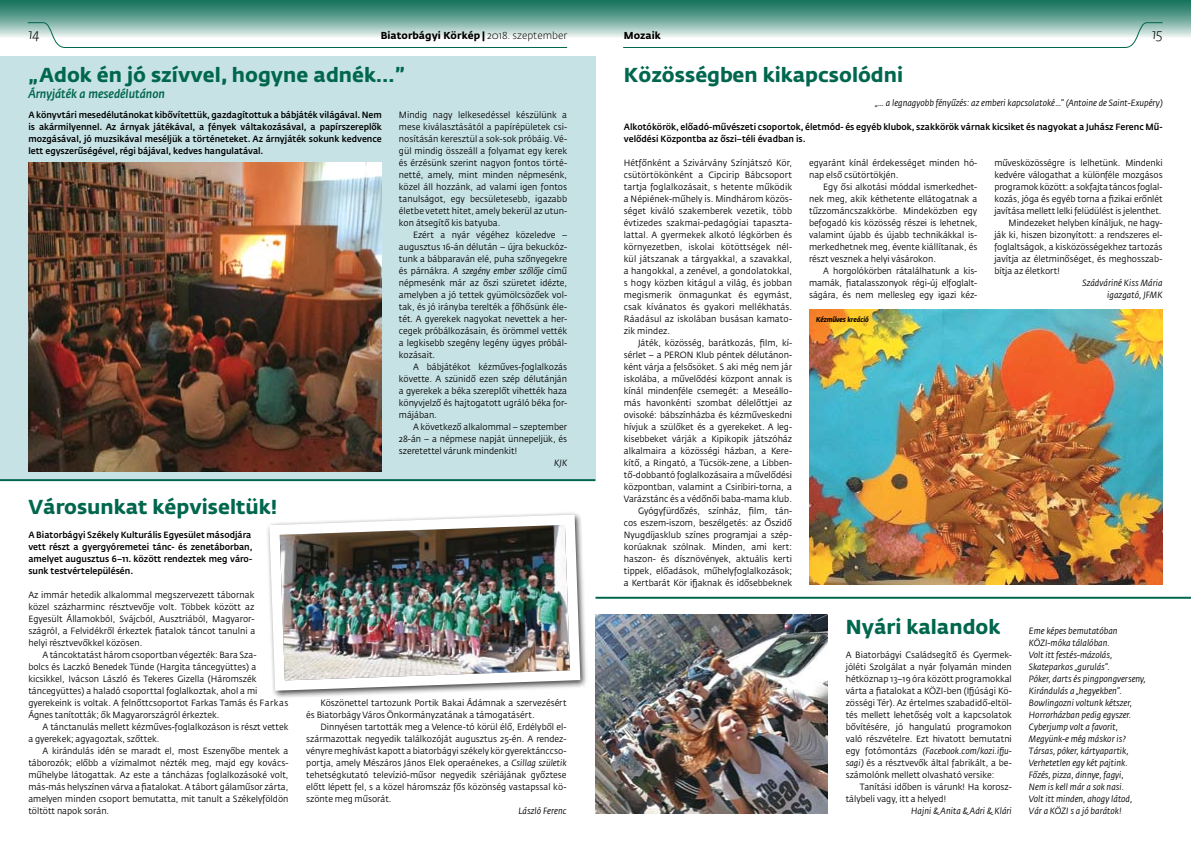
<style>
.page{position:relative;width:1191px;height:842px;background:#fff}
.page>*{position:absolute;margin:0;border:0;box-sizing:border-box;transform-origin:0 0}
.t1{font:700 20px "Fedra Sans Std";color:#00674e}
.t2{font:italic 300 14px "Fedra Sans Std";color:#000}
.t3{font:italic 500 12px "Fedra Sans Std";color:#00674e;scale:.95 1}
.t4{font:700 10px "Fedra Sans Std";letter-spacing:.005em;color:#000}
.t5{font:9px/12px "Fedra Sans Std";color:#000;text-align:justify;scale:.95 1}
.t6{font:500 9px/12px "Fedra Sans Std";color:#000;scale:.95 1}
.t7{font:italic 9px/12px "Fedra Sans Std";color:#000;scale:.95 1}
.t8{font:italic 700 7px "Fedra Sans Std";color:#000;scale:.95 1}
.s1{font-weight:300}
.s2{font-style:italic}
</style>
<div class="page">
<div style="left:0;top:57px;width:595px;height:422px;background:#c7e2e5"></div>
<svg style="left:0;top:0;width:1191px;height:37px;background:#4a9281"></svg>
<svg style="left:27px;top:22px;width:541px;height:26px"></svg>
<svg style="left:622px;top:22px;width:541px;height:26px"></svg>
<hr style="left:595px;top:597px;width:596px;height:2px;background:#00674e">
<hr style="left:0;top:479px;width:595px;height:2px;background:#00674e">
<img style="left:595px;top:614px;width:232px;height:200px">
<img style="left:267px;top:513px;width:318px;height:183px">
<img style="left:809px;top:309px;width:353px;height:276px">
<img style="left:28px;top:163px;width:354px;height:308px">
<h2 class="t2" style="left:28px;top:26px;width:13px">14</h2>
<p class="t4" style="left:381px;top:30px;width:188px">Biatorbágyi Körkép | <span class="s1">2018. szeptember</span></p>
<p class="t4" style="left:624px;top:30px;width:38px">Mozaik</p>
<h2 class="t2" style="left:1152px;top:26px;width:12px">15</h2>
<h1 class="t1" style="left:28px;top:63px;width:378px">„Adok én jó szívvel, hogyne adnék…”</h1>
<h3 class="t3" style="left:28px;top:86px;width:145px">Árnyjáték a mesedélutánon</h3>
<p class="t6" style="left:28px;top:109px;width:374px;text-align:justify">A könyvtári mesedélutánokat kibővítettük, gazdagítottuk a bábjáték világával. Nem is akármilyennel. Az árnyak játékával, a fények váltakozásával, a papírszereplők mozgásával, jó muzsikával meséljük a történeteket. Az árnyjáték sokunk kedvence lett egyszerűségével, régi bájával, kedves hangulatával.</p>
<p class="t5" style="left:399px;top:109px;width:179px">Mindig nagy lelkesedéssel készülünk a mese kiválasztásától a papírépületek csi&shy;nosításán keresztül a sok-sok próbáig. Vé&shy;gül mindig összeáll a folyamat egy kerek és érzésünk szerint nagyon fontos törté&shy;netté, amely, mint minden népmesénk, közel áll hozzánk, ad valami igen fontos tanulságot, egy becsületesebb, igazabb életbe vetett hitet, amely bekerül az utun&shy;kon átsegítő kis batyuba.</p>
<p class="t5" style="left:399px;top:229px;width:179px;text-indent:14px">Ezért a nyár végéhez közeledve – augusztus 16-án délután – újra bekuckóz&shy;tunk a bábparaván elé, puha szőnyegekre és párnákra. <span class="s2">A szegény ember szőlője</span> című népmesénk már az őszi szüretet idézte, amelyben a jó tettek gyümölcsözőek vol&shy;tak, és jó irányba terelték a főhősünk éle&shy;tét. A gyerekek nagyokat nevettek a her&shy;cegek próbálkozásain, és örömmel vették a legkisebb szegény legény ügyes próbál&shy;kozásait.</p>
<p class="t5" style="left:399px;top:361px;width:179px;text-indent:14px">A bábjátékot kézműves-foglalkozás követte. A szünidő ezen szép délutánján a gyerekek a béka szereplőt vihették haza könyvjelző és hajtogatott ugráló béka for&shy;májában.</p>
<p class="t5" style="left:399px;top:421px;width:179px;text-indent:14px">A következő alkalommal – szeptember 28-án – a népmese napját ünnepeljük, és szeretettel várunk mindenkit!</p>
<p class="t7" style="left:554px;top:457px;width:15px">KJK</p>
<h1 class="t1" style="left:28px;top:495px;width:250px">Városunkat képviseltük!</h1>
<p class="t6" style="left:28px;top:529px;width:238px">A Biatorbágyi Székely Kulturális Egyesület másodjára vett részt a gyergyóremetei tánc- és zenetáborban, amelyet augusztus 6–11. között rendeztek meg váro&shy;sunk testvértelepülésén.</p>
<p class="t5" style="left:28px;top:589px;width:240px">Az immár hetedik alkalommal megszervezett tábornak közel százharminc résztvevője volt. Többek között az Egyesült Államokból, Svájcból, Ausztriából, Magyaror&shy;szágról, a Felvidékről érkeztek fiatalok táncot tanulni a helyi résztvevőkkel közösen.</p>
<p class="t5" style="left:28px;top:649px;width:275px;text-align:left;text-indent:14px">A táncoktatást három csoportban végezték: Bara Sza-<br>bolcs és Laczkó Benedek Tünde (Hargita táncegyüttes) a kicsikkel, Ivácson László és Tekeres Gizella (Háromszék táncegyüttes) a haladó csoporttal foglalkoztak, ahol a mi gyerekeink is voltak. A felnőttcsoportot Farkas Tamás és Farkas Ágnes tanították; ők Magyarországról érkeztek.</p>
<p class="t5" style="left:28px;top:721px;width:275px;text-indent:14px">A tánctanulás mellett kézműves-foglalkozáson is részt vettek a gyerekek; agyagoztak, szőttek.</p>
<p class="t5" style="left:28px;top:745px;width:275px;text-indent:14px">A kirándulás idén se maradt el, most Eszenyőbe mentek a táborozók; előbb a vízimalmot nézték meg, majd egy kovács&shy;műhelybe látogattak. Az este a táncházas foglalkozásoké volt, más-más helyszínen várva a fiatalokat. A tábort gálaműsor zárta, amelyen minden csoport bemutatta, mit tanult a Székelyföldön töltött napok során.</p>
<p class="t5" style="left:306px;top:697px;width:275px;text-indent:14px">Köszönettel tartozunk Portik Bakai Ádámnak a szervezésért és Biatorbágy Város Önkormányzatának a támogatásért.</p>
<p class="t5" style="left:306px;top:721px;width:275px;text-indent:14px">Dinnyésen tartották meg a Velence-tó körül élő, Erdélyből el&shy;származottak negyedik találkozóját augusztus 25-én. A rendez&shy;vényre meghívást kapott a biatorbágyi székely kör gyerektánccso&shy;portja, amely Mészáros János Elek operaénekes, a <span class="s2">Csillag születik </span>tehetségkutató televízió-műsor negyedik szériájának győztese előtt lépett fel, s a közel háromszáz fős közönség vastapssal kö&shy;szönte meg műsorát.</p>
<p class="t7" style="left:518px;top:805px;width:52px">László Ferenc</p>
<h1 class="t1" style="left:624px;top:63px;width:281px">Közösségben kikapcsolódni</h1>
<p class="t7" style="left:875px;top:97px;width:304px">„… a legnagyobb fényűzés: az emberi kapcsolatoké…” (Antoine de Saint-Exupéry)</p>
<p class="t6" style="left:624px;top:121px;width:568px">Alkotókörök, előadó-művészeti csoportok, életmód- és egyéb klubok, szakkörök várnak kicsiket és nagyokat a Juhász Ferenc Mű&shy;velődési Központba az őszi–téli évadban is.</p>
<p class="t5" style="left:624px;top:157px;width:179px">Hétfőnként a Szivárvány Színjátszó Kör, csütörtökönként a Cipcirip Bábcsoport tartja foglalkozásait, s hetente működik a Népiének-műhely is. Mindhárom közös&shy;séget kiváló szakemberek vezetik, több évtizedes szakmai-pedagógiai tapaszta&shy;lattal. A gyermekek alkotó légkörben és környezetben, iskolai kötöttségek nél&shy;kül játszanak a tárgyakkal, a szavakkal, a hangokkal, a zenével, a gondolatokkal, s hogy közben kitágul a világ, és jobban megismerik önmagunkat és egymást, csak kívánatos és gyakori mellékhatás.<br>Ráadásul az iskolában busásan kamato&shy;zik mindez.</p>
<p class="t5" style="left:624px;top:337px;width:179px;text-align:right">Játék, közösség, barátkozás, film, kí&shy;sérlet – a PERON Klub péntek délutánon&shy;ként várja a felsősöket. S aki még nem jár iskolába, a művelődési központ annak is kínál mindenféle csemegét: a Meseállo&shy;más havonkénti szombat délelőttjei az ovisoké: bábszínházba és kézműveskedni hívjuk a szülőket és a gyerekeket. A leg&shy;kisebbeket várják a Kipikopik játszóház alkalmaira a közösségi házban, a Kere&shy;kítő, a Ringató, a Tücsök-zene, a Libben&shy;tő-dobbantó foglalkozásaira a művelődési központban, valamint a Csiribiri-torna, a Varázstánc és a védőnői baba-mama klub.<br>Gyógyfürdőzés, színház, film, tán&shy;cos eszem-iszom, beszélgetés: az Őszidő Nyugdíjasklub színes programjai a szép&shy;korúaknak szólnak. Minden, ami kert: haszon- és dísznövények, aktuális kerti tippek, előadások, műhelyfoglalkozások; a Kertbarát Kör ifjaknak és idősebbeknek</p>
<p class="t5" style="left:994px;top:157px;width:179px">művesközösségre is lelhetünk. Mindenki</p>
<p class="t5" style="left:994px;top:169px;width:179px">kedvére válogathat a különféle mozgásos</p>
<p class="t5" style="left:994px;top:181px;width:179px">programok között: a sokfajta táncos foglal-</p>
<p class="t5" style="left:994px;top:193px;width:179px">kozás, jóga és egyéb torna a fizikai erőnlét</p>
<p class="t5" style="left:994px;top:205px;width:177px">javítása mellett lelki felüdülést is jelenthet.</p>
<p class="t5" style="left:1008px;top:217px;width:164px">Mindezeket helyben kínáljuk, ne hagy-</p>
<p class="t5" style="left:994px;top:229px;width:179px">ják ki, hiszen bizonyított: a rendszeres el-</p>
<p class="t5" style="left:994px;top:241px;width:179px">foglaltságok, a kisközösségekhez tartozás</p>
<p class="t5" style="left:994px;top:253px;width:179px">javítja az életminőséget, és meghosszab-</p>
<p class="t5" style="left:994px;top:265px;width:70px">bítja az életkort!</p>
<p class="t7" style="left:1082px;top:277px;width:86px;text-align:right">Szádváriné Kiss Mária igazgató, JFMK</p>
<p class="t5" style="left:809px;top:157px;width:179px">egyaránt kínál érdekességet minden hó&shy;nap első csütörtökjén.</p>
<p class="t5" style="left:809px;top:181px;width:179px;text-indent:14px">Egy ősi alkotási móddal ismerkedhet&shy;nek meg, akik kéthetente ellátogatnak a tűzzománcszakkörbe. Mindeközben egy befogadó kis közösség részei is lehetnek, valamint újabb és újabb technikákkal is&shy;merkedhetnek meg, évente kiállítanak, és részt vesznek a helyi vásárokon.</p>
<p class="t5" style="left:809px;top:265px;width:179px;text-indent:14px">A horgolókörben rátalálhatunk a kis&shy;mamák, fiatalasszonyok régi-új elfoglalt&shy;ságára, és nem mellesleg egy igazi kéz-</p>
<p class="t8" style="left:816px;top:315px;width:57px">Kézműves kreáció</p>
<h1 class="t1" style="left:845px;top:615px;width:156px">Nyári kalandok</h1>
<p class="t5" style="left:845px;top:649px;width:176px">A Biatorbágyi Családsegítő és Gyermek&shy;jóléti Szolgálat a nyár folyamán minden hétköznap 13–19 óra között programokkal várta a fiatalokat a KÖZI-ben (Ifjúsági Kö&shy;zösségi Tér). Az értelmes szabadidő-eltöl&shy;tés mellett lehetőség volt a kapcsolatok bővítésére, jó hangulatú programokon való részvételre. Ezt hivatott bemutatni egy fotómontázs <span class="s2">(Facebook.com/kozi.ifju&shy;sagi)</span> és a résztvevők által fabrikált, a be&shy;számolónk mellett olvasható versike:</p>
<p class="t5" style="left:845px;top:781px;width:176px;text-indent:14px">Tanítási időben is várunk! Ha korosz&shy;tálybeli vagy, itt a helyed!</p>
<p class="t7" style="left:911px;top:805px;width:107px">Hajni &amp; Anita &amp; Adri &amp; Klári</p>
<p class="t7" style="left:1029px;top:625px;width:125px">Eme képes bemutatóban<br>KÖZI-móka tálalóban.<br>Volt itt festés-mázolás,<br>Skateparkos „gurulás”.<br>Póker, darts és pingpongverseny,<br>Kirándulás a „hegyekben”.<br>Bowlingozni voltunk kétszer,<br>Horrorházban pedig egyszer.<br>Cyberjump volt a favorit,<br>Megyünk-e még máskor is?<br>Társas, póker, kártyapartik,<br>Verhetetlen egy két pajtink.<br>Főzés, pizza, dinnye, fagyi,<br>Nem is kell már a sok nasi.<br>Volt itt minden, ahogy látod,<br>Vár a KÖZI s a jó barátok!</p>
</div>
